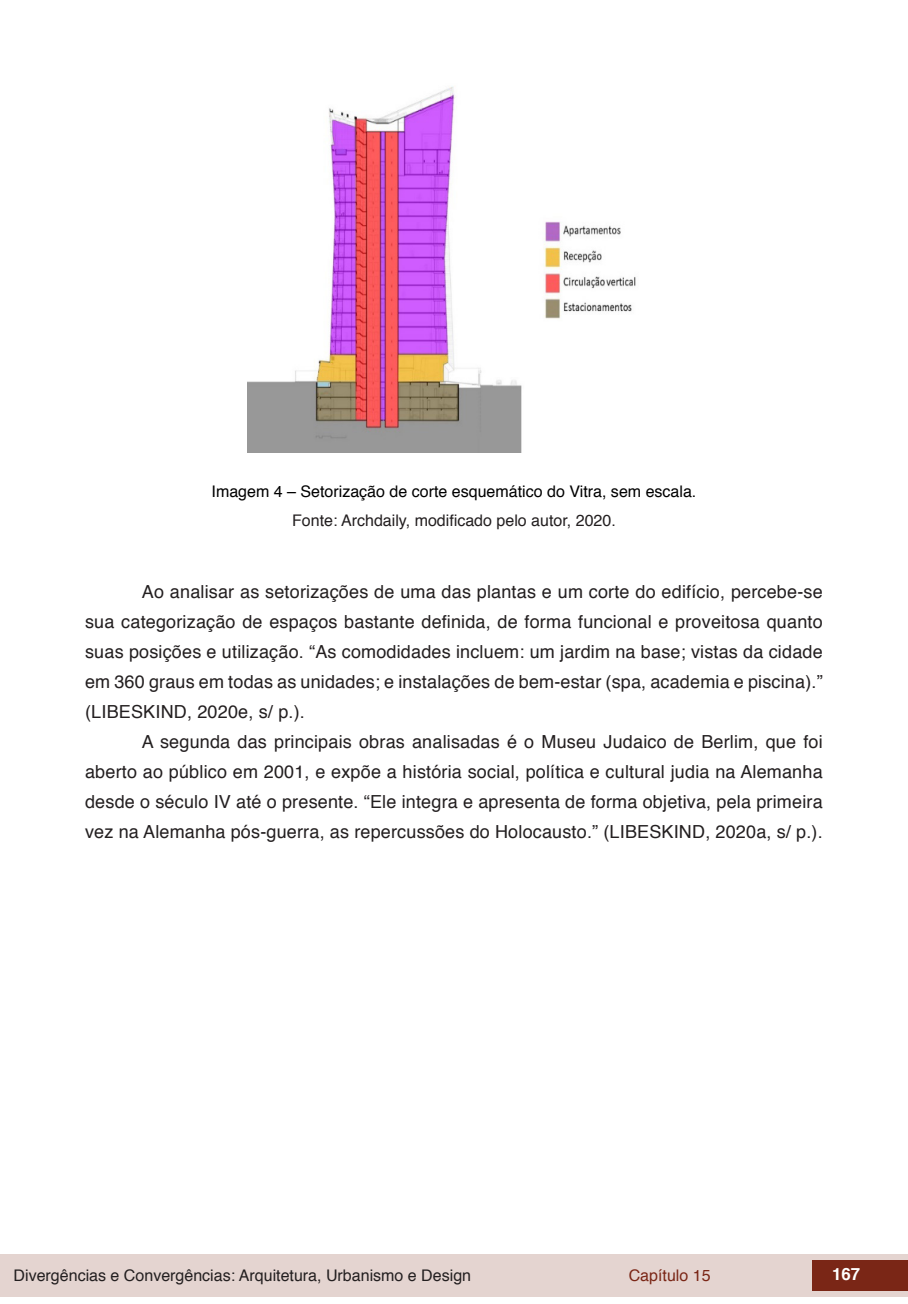
<style>
.page{position:relative;width:908px;height:1304px;background:#fff}
.page>*{position:absolute;margin:0;border:0;box-sizing:border-box;transform-origin:0 0}
.t1{font:18px/30px "Helvetica";letter-spacing:.01em;color:#231f20;text-align:justify}
.t2{font:700 16.8px "Helvetica";color:#fff}
.t3{font:16px "Helvetica";color:#231f20}
.t4{font:16px "Helvetica";color:#000}
.t5{font:16px "Helvetica";color:#7a2616}
</style>
<div class="page">
<div style="left:0;top:1254px;width:906px;height:43px;background:#e4d4d0"></div>
<div style="left:812px;top:1261px;width:95px;height:30px;background:#7a2616"></div>
<img style="left:247px;top:86px;width:389px;height:366px">
<p class="t4" style="left:211px;top:479px;width:486px">Imagem 4 – Setorização de corte esquemático do Vitra, sem escala.</p>
<p class="t3" style="left:292px;top:508px;width:325px">Fonte: Archdaily, modificado pelo autor, 2020.</p>
<p class="t1" style="left:85px;top:577px;width:738px;text-indent:57px">Ao analisar as setorizações de uma das plantas e um corte do edifício, percebe-se sua categorização de espaços bastante definida, de forma funcional e proveitosa quanto suas posições e utilização. “As comodidades incluem: um jardim na base; vistas da cidade em 360 graus em todas as unidades; e instalações de bem-estar (spa, academia e piscina).” (LIBESKIND, 2020e, s/ p.).</p>
<p class="t1" style="left:85px;top:727px;width:738px;text-indent:57px">A segunda das principais obras analisadas é o Museu Judaico de Berlim, que foi aberto ao público em 2001, e expõe a história social, política e cultural judia na Alemanha desde o século IV até o presente. “Ele integra e apresenta de forma objetiva, pela primeira vez na Alemanha pós-guerra, as repercussões do Holocausto.” (LIBESKIND, 2020a, s/ p.).</p>
<p class="t3" style="left:14px;top:1263px;width:459px">Divergências e Convergências: Arquitetura, Urbanismo e Design</p>
<p class="t5" style="left:628px;top:1263px;width:83px">Capítulo 15</p>
<p class="t2" style="left:831px;top:1261px;width:30px">167</p>
</div>
